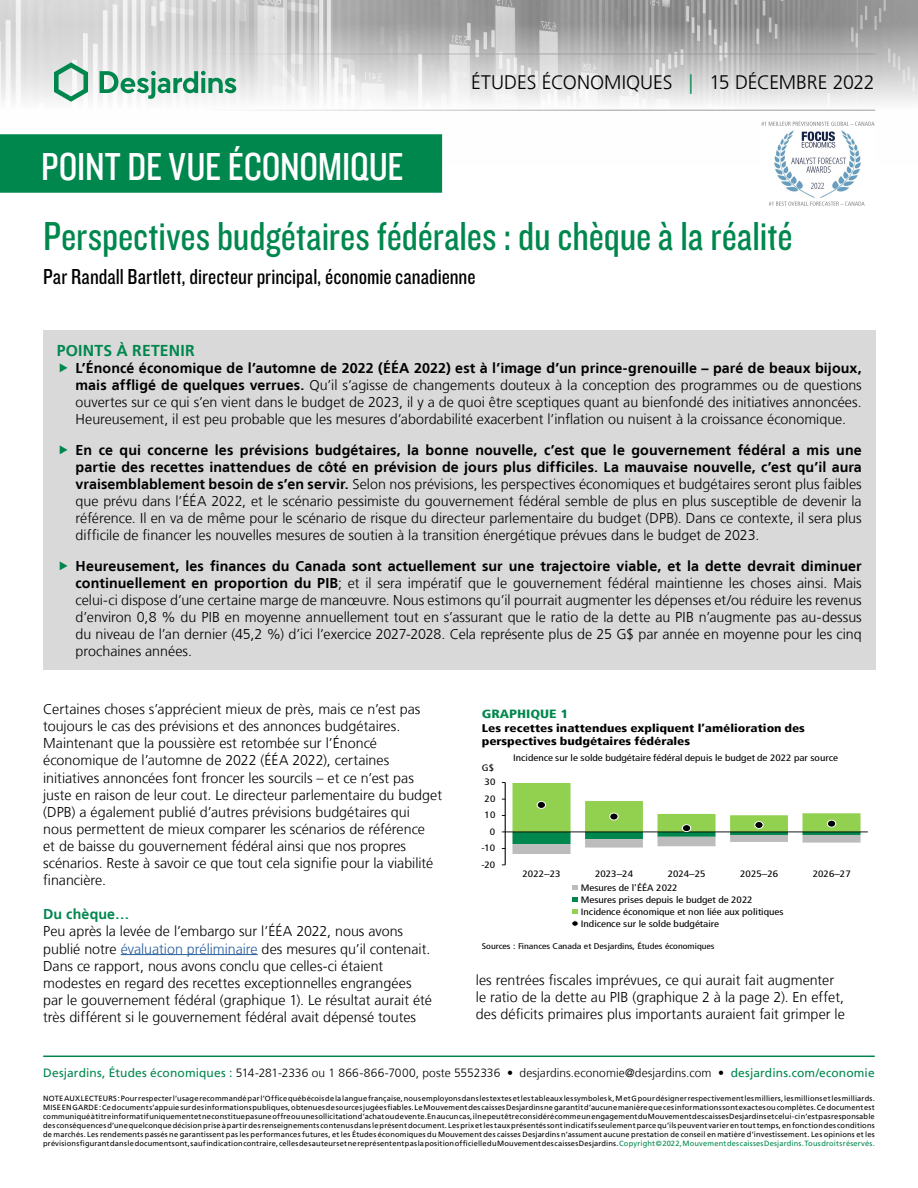
<style>
.page{position:relative;width:918px;height:1188px;background:#fff}
.page>*{position:absolute;margin:0;border:0;box-sizing:border-box;transform-origin:0 0}
.t1{font:42px "Knockout 29 Junior Ltweight";color:#00874e}
.t2{font:40.5px "Knockout 29 Junior Ltweight";letter-spacing:-.005em;color:#fff}
.t3{font:22.5px "Knockout 29 Junior Ltweight";color:#000}
.t4{font:300 19.5px "Frutiger LT";letter-spacing:-.005em;color:#000}
.t5{font:700 15.75px "Frutiger LT";letter-spacing:.015em;color:#00874e}
.t6{font:300 14.25px/17.1px "Frutiger LT";color:#000}
.t7{font:700 14.25px "Frutiger LT";letter-spacing:.01em;color:#00874e}
.t8{font:300 12px "Frutiger LT";letter-spacing:.005em;color:#000}
.t9{font:900 condensed 12px "Frutiger LT";color:#00874e;scale:1.2 1}
.t10{font:900 condensed 11.1px/13.2px "Frutiger LT";color:#000;scale:1.2 1}
.t11{font:condensed 9.3px/12px "Frutiger LT";color:#000;scale:1.2 1}
.t12{font:condensed 8.25px "Frutiger LT";letter-spacing:-.005em;color:#000;scale:1.2 1}
.t13{font:7.5px/9px "Frutiger LT";letter-spacing:.025em;color:#000;text-align:justify}
.s1{color:#00874e}
.s2{font-weight:700}
.s3{color:#275b9b}
.s4{font-weight:400;color:#00874e}
</style>
<div class="page">
<img style="left:0;top:0;width:918px;height:164px">
<hr style="left:43px;top:54px;width:832px;height:1px;background:#9d9d9c">
<hr style="left:43px;top:110px;width:832px;height:1px;background:#9d9d9c">
<svg style="left:54px;top:62px;width:34px;height:40px"></svg>
<svg style="left:100px;top:71px;width:136px;height:28px"></svg>
<div style="left:0;top:135px;width:441px;height:57px;background:#00874e"></div>
<div style="left:0;top:134px;width:442px;height:59px;border:2px solid #00874e"></div>
<hr style="left:43px;top:1056px;width:832px;height:1px;background:#00874e">
<hr style="left:121px;top:954px;width:137px;height:1px;background:#275b9b">
<div style="left:43px;top:330px;width:832px;height:340px;background:#d9d9d9"></div>
<img style="left:761px;top:121px;width:114px;height:85px">
<svg style="left:512px;top:783px;width:349px;height:71px"></svg>
<hr style="left:505px;top:783px;width:1px;height:82px;background:#000">
<hr style="left:505px;top:832px;width:363px;height:1px;background:#000">
<div style="left:537px;top:801px;width:9px;height:7px;background:#000;border-radius:50%"></div>
<div style="left:537px;top:801px;width:9px;height:8px;border:1px solid #fff;border-radius:50%"></div>
<div style="left:610px;top:813px;width:8px;height:7px;background:#000;border-radius:50%"></div>
<div style="left:609px;top:813px;width:10px;height:7px;border:1px solid #fff;border-radius:50%"></div>
<div style="left:682px;top:825px;width:9px;height:7px;background:#000;border-radius:50%"></div>
<div style="left:682px;top:824px;width:9px;height:8px;border:1px solid #fff;border-radius:50%"></div>
<div style="left:755px;top:822px;width:8px;height:6px;background:#000;border-radius:50%"></div>
<div style="left:754px;top:821px;width:10px;height:8px;border:1px solid #fff;border-radius:50%"></div>
<div style="left:827px;top:820px;width:9px;height:7px;background:#000;border-radius:50%"></div>
<div style="left:827px;top:820px;width:9px;height:8px;border:1px solid #fff;border-radius:50%"></div>
<svg style="left:572px;top:885px;width:6px;height:5px"></svg>
<svg style="left:572px;top:897px;width:6px;height:5px"></svg>
<svg style="left:572px;top:909px;width:6px;height:5px"></svg>
<svg style="left:573px;top:922px;width:4px;height:3px"></svg>
<div style="left:571px;top:920px;width:8px;height:7px;border:1px solid #fff;border-radius:50%"></div>
<h2 class="t2" style="left:41px;top:140px;width:364px">POINT DE VUE ÉCONOMIQUE</h2>
<h3 class="t4" style="left:471px;top:72px;width:405px">ÉTUDES ÉCONOMIQUES <span class="s1">|</span> 15 DÉCEMBRE 2022</h3>
<h1 class="t1" style="left:43px;top:209px;width:751px">Perspectives budgétaires fédérales : du chèque à la réalité</h1>
<h3 class="t3" style="left:43px;top:262px;width:434px">Par Randall Bartlett, directeur principal, économie canadienne</h3>
<p class="t5" style="left:57px;top:341px;width:140px">POINTS À RETENIR</p>
<p class="t6" style="left:76px;top:359px;width:788px;text-align:justify"><span class="s2">L’Énoncé économique de l’automne de 2022 (ÉÉA 2022) est à l’image d’un prince-grenouille – paré de beaux bijoux, mais affligé de quelques verrues.</span> Qu’il s’agisse de changements douteux à la conception des programmes ou de questions ouvertes sur ce qui s’en vient dans le budget de 2023, il y a de quoi être sceptiques quant au bienfondé des initiatives annoncées.<br>Heureusement, il est peu probable que les mesures d’abordabilité exacerbent l’inflation ou nuisent à la croissance économique.</p>
<p class="t6" style="left:76px;top:441px;width:788px;text-align:justify"><span class="s2">En ce qui concerne les prévisions budgétaires, la bonne nouvelle, c’est que le gouvernement fédéral a mis une partie des recettes inattendues de côté en prévision de jours plus difficiles. La mauvaise nouvelle, c’est qu’il aura vraisemblablement besoin de s’en servir.</span> Selon nos prévisions, les perspectives économiques et budgétaires seront plus faibles que prévu dans l’ÉÉA 2022, et le scénario pessimiste du gouvernement fédéral semble de plus en plus susceptible de devenir la référence. Il en va de même pour le scénario de risque du directeur parlementaire du budget (DPB). Dans ce contexte, il sera plus difficile de financer les nouvelles mesures de soutien à la transition énergétique prévues dans le budget de 2023.</p>
<p class="t6" style="left:76px;top:557px;width:788px;text-align:justify"><span class="s2">Heureusement, les finances du Canada sont actuellement sur une trajectoire viable, et la dette devrait diminuer continuellement en proportion du PIB</span>; et il sera impératif que le gouvernement fédéral maintienne les choses ainsi. Mais celui-ci dispose d’une certaine marge de manœuvre. Nous estimons qu’il pourrait augmenter les dépenses et/ou réduire les revenus d’environ 0,8 % du PIB en moyenne annuellement tout en s’assurant que le ratio de la dette au PIB n’augmente pas au-dessus du niveau de l’an dernier (45,2 %) d’ici l’exercice 2027-2028. Cela représente plus de 25 G$ par année en moyenne pour les cinq prochaines années.</p>
<p class="t6" style="left:43px;top:701px;width:400px">Certaines choses s’apprécient mieux de près, mais ce n’est pas toujours le cas des prévisions et des annonces budgétaires.<br>Maintenant que la poussière est retombée sur l’Énoncé économique de l’automne de 2022 (ÉÉA 2022), certaines initiatives annoncées font froncer les sourcils – et ce n’est pas juste en raison de leur cout. Le directeur parlementaire du budget (DPB) a également publié d’autres prévisions budgétaires qui nous permettent de mieux comparer les scénarios de référence<br>et de baisse du gouvernement fédéral ainsi que nos propres scénarios. Reste à savoir ce que tout cela signifie pour la viabilité financière.</p>
<p class="t7" style="left:43px;top:906px;width:88px">Du chèque…</p>
<p class="t6" style="left:43px;top:923px;width:390px">Peu après la levée de l’embargo sur l’ÉÉA 2022, nous avons publié notre <span class="s3">évaluation préliminaire</span> des mesures qu’il contenait.<br>Dans ce rapport, nous avons conclu que celles-ci étaient modestes en regard des recettes exceptionnelles engrangées par le gouvernement fédéral (graphique 1). Le résultat aurait été très différent si le gouvernement fédéral avait dépensé toutes</p>
<p class="t9" style="left:482px;top:707px;width:74px">GRAPHIQUE 1</p>
<p class="t10" style="left:482px;top:721px;width:271px">Les recettes inattendues expliquent l’amélioration des perspectives budgétaires fédérales</p>
<p class="t11" style="left:513px;top:752px;width:272px">Incidence sur le solde budgétaire fédéral depuis le budget de 2022 par source</p>
<p class="t11" style="left:482px;top:762px;width:12px">G$</p>
<p class="t11" style="left:485px;top:776px;width:10px">30</p>
<p class="t11" style="left:485px;top:793px;width:10px">20</p>
<p class="t11" style="left:485px;top:809px;width:10px">10</p>
<p class="t11" style="left:490px;top:826px;width:6px">0</p>
<p class="t11" style="left:481px;top:842px;width:13px">-10</p>
<p class="t11" style="left:481px;top:859px;width:13px">-20</p>
<p class="t11" style="left:523px;top:867px;width:33px">2022–23</p>
<p class="t11" style="left:595px;top:867px;width:33px">2023–24</p>
<p class="t11" style="left:668px;top:867px;width:33px">2024–25</p>
<p class="t11" style="left:740px;top:867px;width:33px">2025–26</p>
<p class="t11" style="left:813px;top:867px;width:33px">2026–27</p>
<p class="t11" style="left:581px;top:881px;width:170px">Mesures de l'ÉÉA 2022<br>Mesures prises depuis le budget de 2022<br>Incidence économique et non liée aux politiques Indicence sur le solde budgétaire</p>
<p class="t12" style="left:482px;top:941px;width:195px">Sources : Finances Canada et Desjardins, Études économiques</p>
<p class="t6" style="left:476px;top:972px;width:370px">les rentrées fiscales imprévues, ce qui aurait fait augmenter le ratio de la dette au PIB (graphique 2 à la page 2). En effet, des déficits primaires plus importants auraient fait grimper le</p>
<p class="t8" style="left:43px;top:1066px;width:833px"><span class="s4">Desjardins, Études économiques :</span> 514‑281‑2336 ou 1 866‑866‑7000, poste 5552336 • desjardins.economie@desjardins.com • <span class="s4">desjardins.com/economie</span></p>
<p class="t13" style="left:43px;top:1094px;width:833px">NOTE AUX LECTEURS: Pour respecter l’usage recommandé par l’Office québécois de la langue française, nous employons dans les textes et les tableaux les symboles k, M et G pour désigner respectivement les milliers, les millions et les milliards.<br>MISE EN GARDE: Ce document s’appuie sur des informations publiques, obtenues de sources jugées fiables. Le Mouvement des caisses Desjardins ne garantit d’aucune manière que ces informations sont exactes ou complètes. Ce document est communiqué à titre informatif uniquement et ne constitue pas une offre ou une sollicitation d’achat ou de vente. En aucun cas, il ne peut être considéré comme un engagement du Mouvement des caisses Desjardins et celui-ci n’est pas responsable des conséquences d’une quelconque décision prise à partir des renseignements contenus dans le présent document. Les prix et les taux présentés sont indicatifs seulement parce qu’ils peuvent varier en tout temps, en fonction des conditions de marchés. Les rendements passés ne garantissent pas les performances futures, et les Études économiques du Mouvement des caisses Desjardins n’assument aucune prestation de conseil en matière d’investissement. Les opinions et les prévisions figurant dans le document sont, sauf indication contraire, celles des auteurs et ne représentent pas la position officielle du Mouvement des caisses Desjardins. <span class="s1">Copyright©2022, Mouvement des caisses Desjardins. Tous droits réservés.</span></p>
</div>
